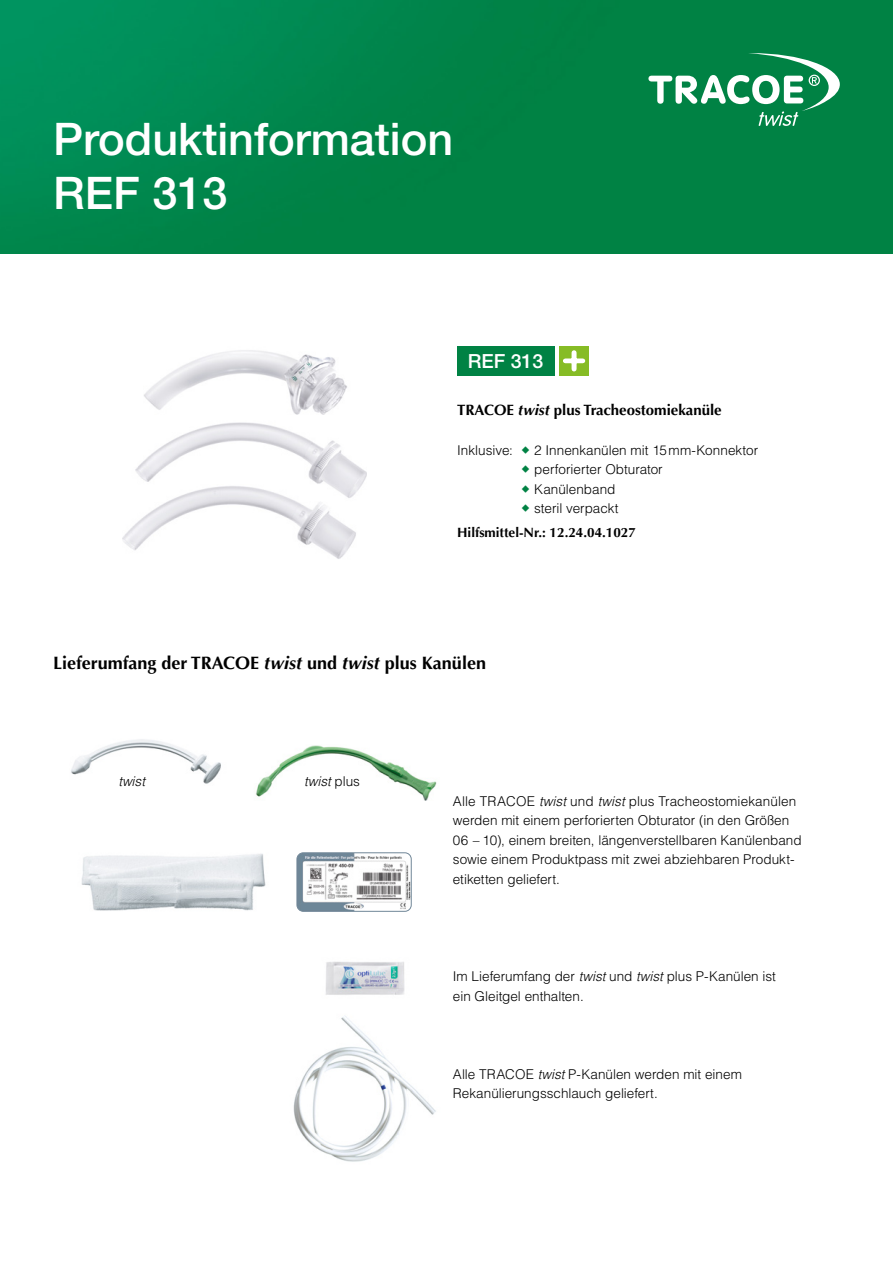
<style>
.page{position:relative;width:893px;height:1263px;background:#fff}
.page>*{position:absolute;margin:0;border:0;box-sizing:border-box;transform-origin:0 0}
.t1{font:500 45px/54px "Helvetica Neue LT Pro";color:#fff}
.t2{font:500 19.5px "Helvetica Neue LT Pro";color:#fff}
.Allgemein_-_Head{font:700 18px "Optima LT Std";color:#000}
.Produkt_-_Head{font:700 15px "Optima LT Std";color:#000}
.Produkt_-_Copy_Aufzä{font:300 13.5px/19.5px "Helvetica LT Std";color:#000}
.Produkt_-_Copy_Optim{font:700 13.5px "Optima LT Std";color:#000}
.Produkt_-_Copy_Aufzä-2{font:italic 300 13.5px "Helvetica LT Std";letter-spacing:-.005em;color:#000}
.s1{font-style:italic}
.s2{font-style:normal}
</style>
<div class="page">
<img style="left:122px;top:350px;width:245px;height:209px">
<img style="left:0;top:0;width:893px;height:253px">
<svg style="left:648px;top:53px;width:192px;height:73px"></svg>
<img style="left:71px;top:739px;width:150px;height:45px">
<img style="left:256px;top:745px;width:181px;height:55px">
<img style="left:81px;top:854px;width:185px;height:57px">
<img style="left:297px;top:854px;width:114px;height:57px">
<div style="left:297px;top:852px;width:114px;height:59px;border:1px solid #718798;border-radius:6px"></div>
<img style="left:326px;top:961px;width:79px;height:34px">
<img style="left:293px;top:1016px;width:143px;height:146px">
<div style="left:559px;top:346px;width:30px;height:30px;background:#86bc25"></div>
<div style="left:565px;top:358px;width:18px;height:5px;background:#fff"></div>
<hr style="left:572px;top:353px;width:4px;height:16px;background:#fff">
<div style="left:457px;top:346px;width:98px;height:30px;background:#008244"></div>
<p class="t1" style="left:53px;top:112px;width:402px">Produktinformation<br>REF 313</p>
<p class="t2" style="left:468px;top:349px;width:77px">REF 313</p>
<p class="Produkt_-_Head" style="left:457px;top:402px;width:266px">TRACOE <span class="s1">twist</span> plus Tracheostomiekanüle</p>
<p class="Produkt_-_Copy_Aufzä" style="left:457px;top:440px;width:57px">Inklusive:</p>
<p class="Produkt_-_Copy_Aufzä" style="left:534px;top:440px;width:226px">2 Innenkanülen mit 15mm-Konnektor perforierter Obturator</p>
<p class="Produkt_-_Copy_Aufzä" style="left:534px;top:479px;width:86px">Kanülenband steril verpackt</p>
<p class="Produkt_-_Copy_Optim" style="left:457px;top:524px;width:180px">Hilfsmittel-Nr.: 12.24.04.1027</p>
<p class="Allgemein_-_Head" style="left:53px;top:652px;width:434px">Lieferumfang der TRACOE <span class="s1">twist</span> und <span class="s1">twist</span> plus Kanülen</p>
<p class="Produkt_-_Copy_Aufzä-2" style="left:118px;top:773px;width:28px">twist</p>
<p class="Produkt_-_Copy_Aufzä-2" style="left:304px;top:773px;width:57px">twist <span class="s2">plus</span></p>
<p class="Produkt_-_Copy_Aufzä" style="left:453px;top:791px;width:350px">Alle TRACOE <span class="s1">twist</span> und <span class="s1">twist</span> plus Tracheostomiekanülen werden mit einem perforierten Obturator (in den Größen 06 <span class="s1">–</span> 10), einem breiten, längenverstellbaren Kanülenband sowie einem Produktpass mit zwei abziehbaren Produkt&shy;etiketten geliefert.</p>
<p class="Produkt_-_Copy_Aufzä" style="left:453px;top:966px;width:325px">Im Lieferumfang der <span class="s1">twist</span> und <span class="s1">twist</span> plus P-Kanülen ist ein Gleitgel enthalten.</p>
<p class="Produkt_-_Copy_Aufzä" style="left:453px;top:1064px;width:291px">Alle TRACOE <span class="s1">twist</span> P-Kanülen werden mit einem<br>Rekanülierungsschlauch geliefert.</p>
</div>
